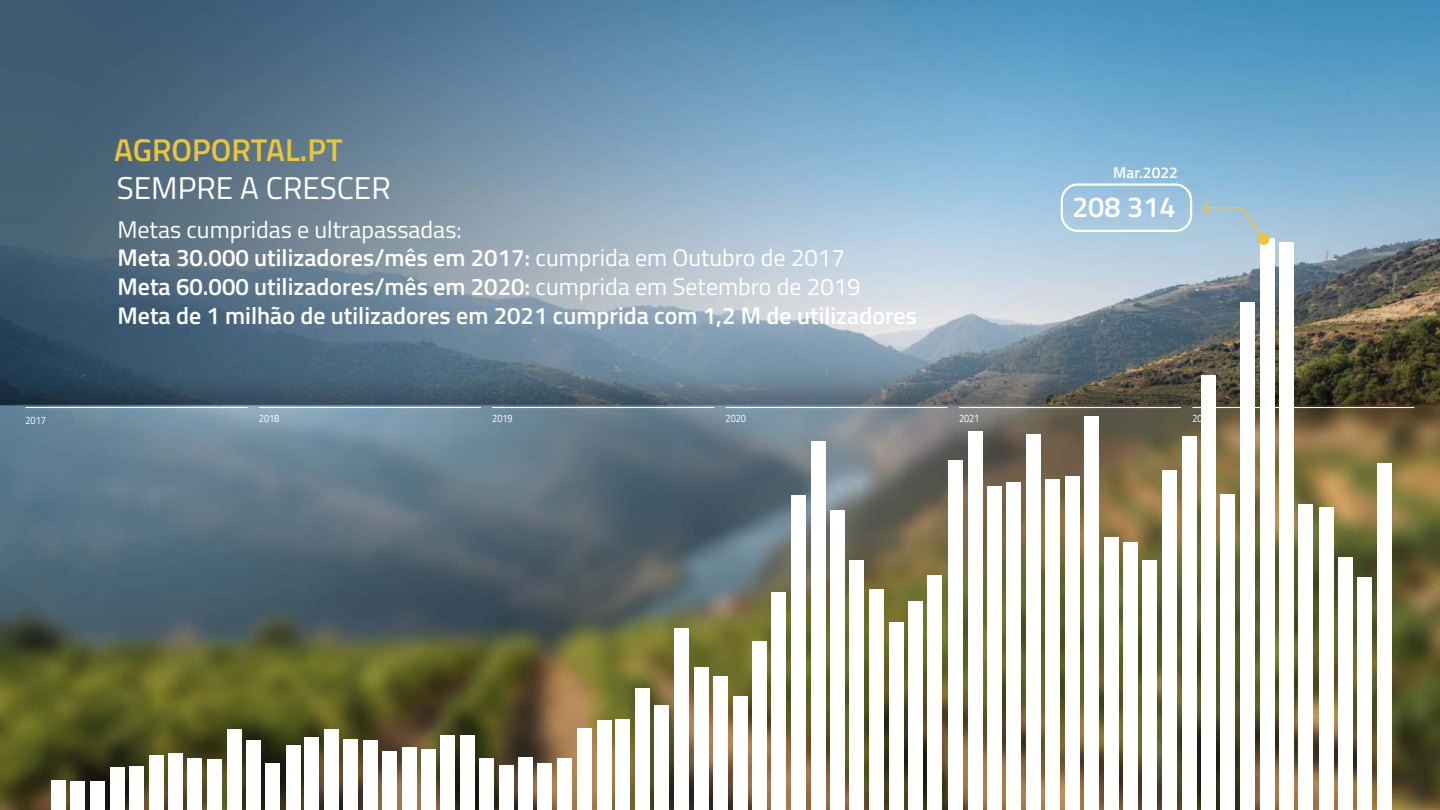
<style>
.page{position:relative;width:1440px;height:810px;background:#fff}
.page>*{position:absolute;margin:0;border:0;box-sizing:border-box;transform-origin:0 0}
.t1{font:31.5px "Titillium Web";color:#fff}
.t2{font:600 31.5px "Titillium Web";color:#ecc538}
.t3{font:600 28.95px "Titillium Web";color:#fff}
.t4{font:600 24px/28.8px "Titillium Web";color:#fff}
.t5{font:600 15.6px "Titillium Web";color:#fff}
.t6{font:10.73px "Titillium Web";color:#fff;scale:.85 1}
.s1{font-weight:400}
</style>
<div class="page">
<img style="left:0;top:0;width:1440px;height:810px">
<div style="left:1061px;top:183px;width:131px;height:49px;border:2px solid #fff;border-radius:16px"></div>
<div style="left:51px;top:780px;width:15px;height:30px;background:#fff"></div>
<div style="left:71px;top:782px;width:14px;height:28px;background:#fff"></div>
<div style="left:90px;top:782px;width:15px;height:28px;background:#fff"></div>
<div style="left:110px;top:767px;width:15px;height:43px;background:#fff"></div>
<div style="left:129px;top:766px;width:15px;height:44px;background:#fff"></div>
<div style="left:149px;top:755px;width:14px;height:55px;background:#fff"></div>
<div style="left:168px;top:753px;width:15px;height:57px;background:#fff"></div>
<div style="left:188px;top:759px;width:14px;height:51px;background:#fff"></div>
<div style="left:207px;top:760px;width:15px;height:50px;background:#fff"></div>
<div style="left:227px;top:730px;width:14px;height:80px;background:#fff"></div>
<div style="left:246px;top:741px;width:15px;height:69px;background:#fff"></div>
<div style="left:265px;top:763px;width:15px;height:47px;background:#fff"></div>
<div style="left:286px;top:746px;width:14px;height:64px;background:#fff"></div>
<div style="left:304px;top:737px;width:15px;height:73px;background:#fff"></div>
<div style="left:324px;top:730px;width:15px;height:80px;background:#fff"></div>
<div style="left:343px;top:739px;width:15px;height:71px;background:#fff"></div>
<div style="left:363px;top:741px;width:15px;height:69px;background:#fff"></div>
<div style="left:382px;top:752px;width:15px;height:58px;background:#fff"></div>
<div style="left:402px;top:748px;width:15px;height:62px;background:#fff"></div>
<div style="left:421px;top:749px;width:15px;height:61px;background:#fff"></div>
<div style="left:440px;top:736px;width:15px;height:74px;background:#fff"></div>
<div style="left:460px;top:736px;width:15px;height:74px;background:#fff"></div>
<div style="left:479px;top:758px;width:15px;height:52px;background:#fff"></div>
<div style="left:499px;top:766px;width:15px;height:44px;background:#fff"></div>
<div style="left:518px;top:757px;width:15px;height:53px;background:#fff"></div>
<div style="left:537px;top:763px;width:15px;height:47px;background:#fff"></div>
<div style="left:557px;top:758px;width:15px;height:52px;background:#fff"></div>
<div style="left:577px;top:728px;width:15px;height:82px;background:#fff"></div>
<div style="left:597px;top:720px;width:14px;height:90px;background:#fff"></div>
<div style="left:616px;top:719px;width:14px;height:91px;background:#fff"></div>
<div style="left:635px;top:689px;width:15px;height:121px;background:#fff"></div>
<div style="left:655px;top:705px;width:14px;height:105px;background:#fff"></div>
<div style="left:674px;top:628px;width:14px;height:182px;background:#fff"></div>
<div style="left:694px;top:667px;width:15px;height:143px;background:#fff"></div>
<div style="left:713px;top:676px;width:15px;height:134px;background:#fff"></div>
<div style="left:733px;top:697px;width:15px;height:113px;background:#fff"></div>
<div style="left:752px;top:642px;width:15px;height:168px;background:#fff"></div>
<div style="left:771px;top:592px;width:15px;height:218px;background:#fff"></div>
<div style="left:791px;top:496px;width:15px;height:314px;background:#fff"></div>
<div style="left:811px;top:441px;width:15px;height:369px;background:#fff"></div>
<div style="left:830px;top:510px;width:15px;height:300px;background:#fff"></div>
<div style="left:849px;top:560px;width:15px;height:250px;background:#fff"></div>
<div style="left:869px;top:589px;width:15px;height:221px;background:#fff"></div>
<div style="left:889px;top:622px;width:14px;height:188px;background:#fff"></div>
<div style="left:908px;top:601px;width:15px;height:209px;background:#fff"></div>
<div style="left:927px;top:576px;width:15px;height:234px;background:#fff"></div>
<div style="left:948px;top:461px;width:15px;height:349px;background:#fff"></div>
<div style="left:968px;top:431px;width:15px;height:379px;background:#fff"></div>
<div style="left:987px;top:487px;width:15px;height:323px;background:#fff"></div>
<div style="left:1006px;top:482px;width:15px;height:328px;background:#fff"></div>
<div style="left:1026px;top:435px;width:14px;height:375px;background:#fff"></div>
<div style="left:1045px;top:479px;width:15px;height:331px;background:#fff"></div>
<div style="left:1065px;top:476px;width:15px;height:334px;background:#fff"></div>
<div style="left:1084px;top:417px;width:15px;height:393px;background:#fff"></div>
<div style="left:1104px;top:537px;width:15px;height:273px;background:#fff"></div>
<div style="left:1124px;top:543px;width:14px;height:267px;background:#fff"></div>
<div style="left:1143px;top:560px;width:14px;height:250px;background:#fff"></div>
<div style="left:1162px;top:470px;width:15px;height:340px;background:#fff"></div>
<div style="left:1182px;top:437px;width:15px;height:373px;background:#fff"></div>
<div style="left:1201px;top:376px;width:15px;height:434px;background:#fff"></div>
<div style="left:1220px;top:494px;width:15px;height:316px;background:#fff"></div>
<div style="left:1240px;top:302px;width:15px;height:508px;background:#fff"></div>
<div style="left:1260px;top:238px;width:15px;height:572px;background:#fff"></div>
<div style="left:1279px;top:242px;width:15px;height:568px;background:#fff"></div>
<div style="left:1299px;top:505px;width:14px;height:305px;background:#fff"></div>
<div style="left:1319px;top:508px;width:15px;height:302px;background:#fff"></div>
<div style="left:1338px;top:557px;width:15px;height:253px;background:#fff"></div>
<div style="left:1358px;top:578px;width:14px;height:232px;background:#fff"></div>
<div style="left:1377px;top:464px;width:15px;height:346px;background:#fff"></div>
<svg style="left:1202px;top:202px;width:68px;height:44px;background:#abc6d0"></svg>
<hr style="left:26px;top:407px;width:222px;height:1px;background:#fff">
<hr style="left:259px;top:407px;width:222px;height:1px;background:#fff">
<hr style="left:492px;top:407px;width:222px;height:1px;background:#fff">
<hr style="left:726px;top:407px;width:222px;height:1px;background:#fff">
<hr style="left:959px;top:407px;width:222px;height:1px;background:#fff">
<hr style="left:1192px;top:407px;width:222px;height:1px;background:#fff">
<h1 class="t2" style="left:114px;top:126px;width:230px">AGROPORTAL.PT</h1>
<h1 class="t1" style="left:117px;top:163px;width:275px">SEMPRE A CRESCER</h1>
<p class="t4" style="left:118px;top:214px;width:801px"><span class="s1">Metas cumpridas e ultrapassadas:<br></span>Meta 30.000 utilizadores/mês em 2017: <span class="s1">cumprida em Outubro de 2017<br></span>Meta 60.000 utilizadores/mês em 2020: <span class="s1">cumprida em Setembro de 2019<br></span>Meta de 1 milhão de utilizadores em 2021 cumprida com 1,2 M de utilizadores</p>
<p class="t5" style="left:1113px;top:160px;width:66px">Mar.2022</p>
<p class="t3" style="left:1072px;top:184px;width:105px">208 314</p>
<p class="t6" style="left:26px;top:412px;width:25px">2017</p>
<p class="t6" style="left:259px;top:410px;width:25px">2018</p>
<p class="t6" style="left:492px;top:410px;width:25px">2019</p>
<p class="t6" style="left:726px;top:410px;width:25px">2020</p>
<p class="t6" style="left:959px;top:410px;width:25px">2021</p>
<p class="t6" style="left:1192px;top:410px;width:25px">2022</p>
</div>
